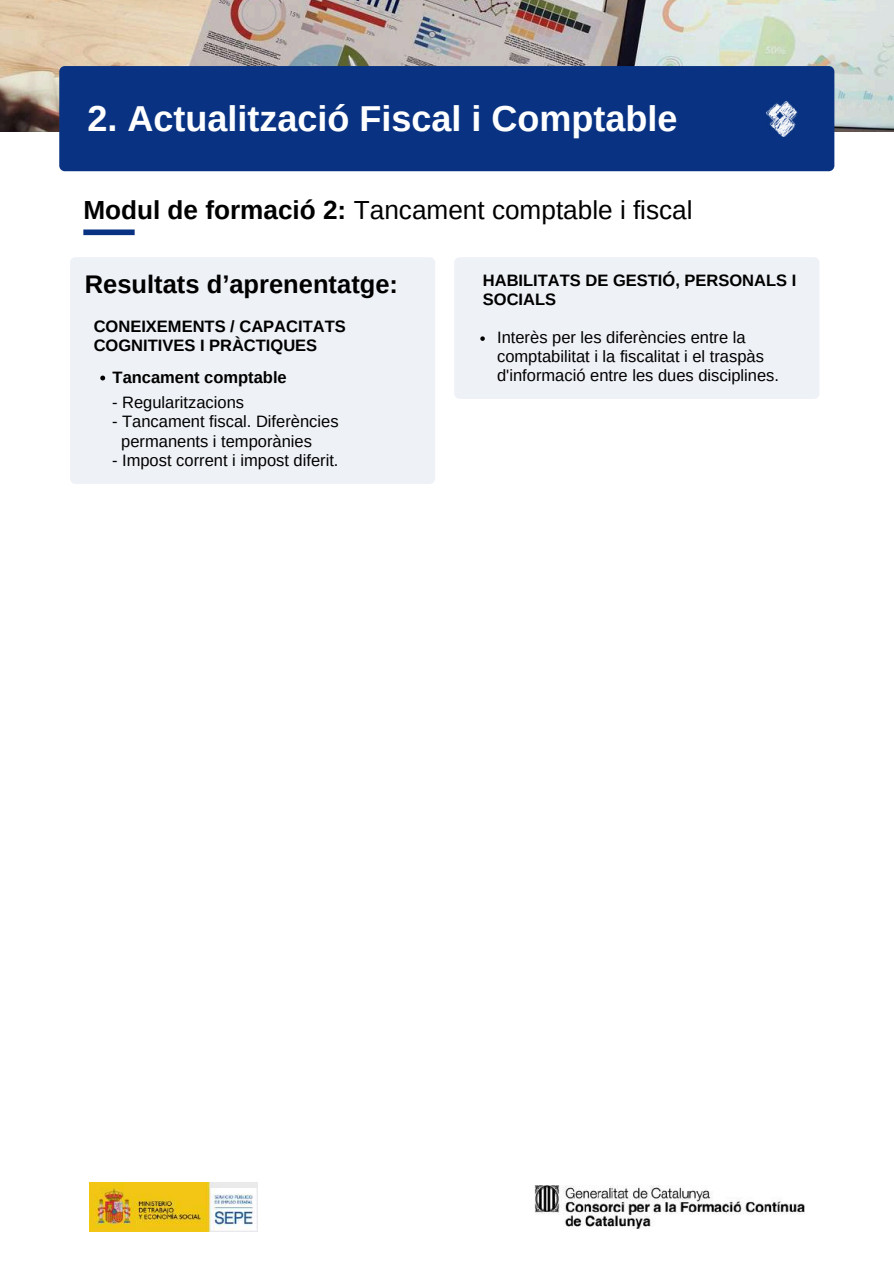
<style>
.page{position:relative;width:894px;height:1264px;background:#fff}
.page>*{position:absolute;margin:0;border:0;box-sizing:border-box;transform-origin:0 0}
.t1{font:700 36px "Arimo";color:#fff}
.t2{font:26.1px "Arimo";color:#000}
.t3{font:700 25.5px "Arimo";color:#000}
.t4{font:16.5px/19.2px "Arimo";color:#000}
.t5{font:700 16.5px/19.5px "Arimo";color:#000}
.s1{font-weight:700}
</style>
<div class="page">
<img style="left:0;top:0;width:893px;height:132px">
<div style="left:59px;top:66px;width:775px;height:105px;background:#093382"></div>
<img style="left:765px;top:101px;width:32px;height:35px">
<img style="left:534px;top:1185px;width:270px;height:43px">
<img style="left:89px;top:1182px;width:168px;height:48px">
<div style="left:70px;top:257px;width:365px;height:227px;background:#eef1f6"></div>
<svg style="left:100px;top:375px;width:5px;height:5px"></svg>
<div style="left:83px;top:229px;width:52px;height:6px;background:#093382"></div>
<div style="left:454px;top:257px;width:365px;height:142px;background:#eef1f6"></div>
<svg style="left:480px;top:336px;width:4px;height:5px"></svg>
<h1 class="t1" style="left:87px;top:98px;width:591px">2. Actualització Fiscal i Comptable</h1>
<h2 class="t2" style="left:83px;top:195px;width:610px"><span class="s1">Modul de formació 2:</span> Tancament comptable i fiscal</h2>
<h3 class="t3" style="left:85px;top:269px;width:315px">Resultats d’aprenentatge:</h3>
<p class="t5" style="left:482px;top:270px;width:315px">HABILITATS DE GESTIÓ, PERSONALS I<br>SOCIALS</p>
<p class="t4" style="left:497px;top:328px;width:283px">Interès per les diferències entre la comptabilitat i la fiscalitat i el traspàs d'informació entre les dues disciplines.</p>
<p class="t5" style="left:94px;top:316px;width:253px">CONEIXEMENTS / CAPACITATS<br>COGNITIVES I PRÀCTIQUES</p>
<p class="t5" style="left:113px;top:367px;width:176px">Tancament comptable</p>
<p class="t4" style="left:112px;top:392px;width:133px">- Regularitzacions</p>
<p class="t4" style="left:121px;top:412px;width:219px;text-indent:-9px">- Tancament fiscal. Diferències permanents i temporànies</p>
<p class="t4" style="left:112px;top:451px;width:228px">- Impost corrent i impost diferit.</p>
</div>
